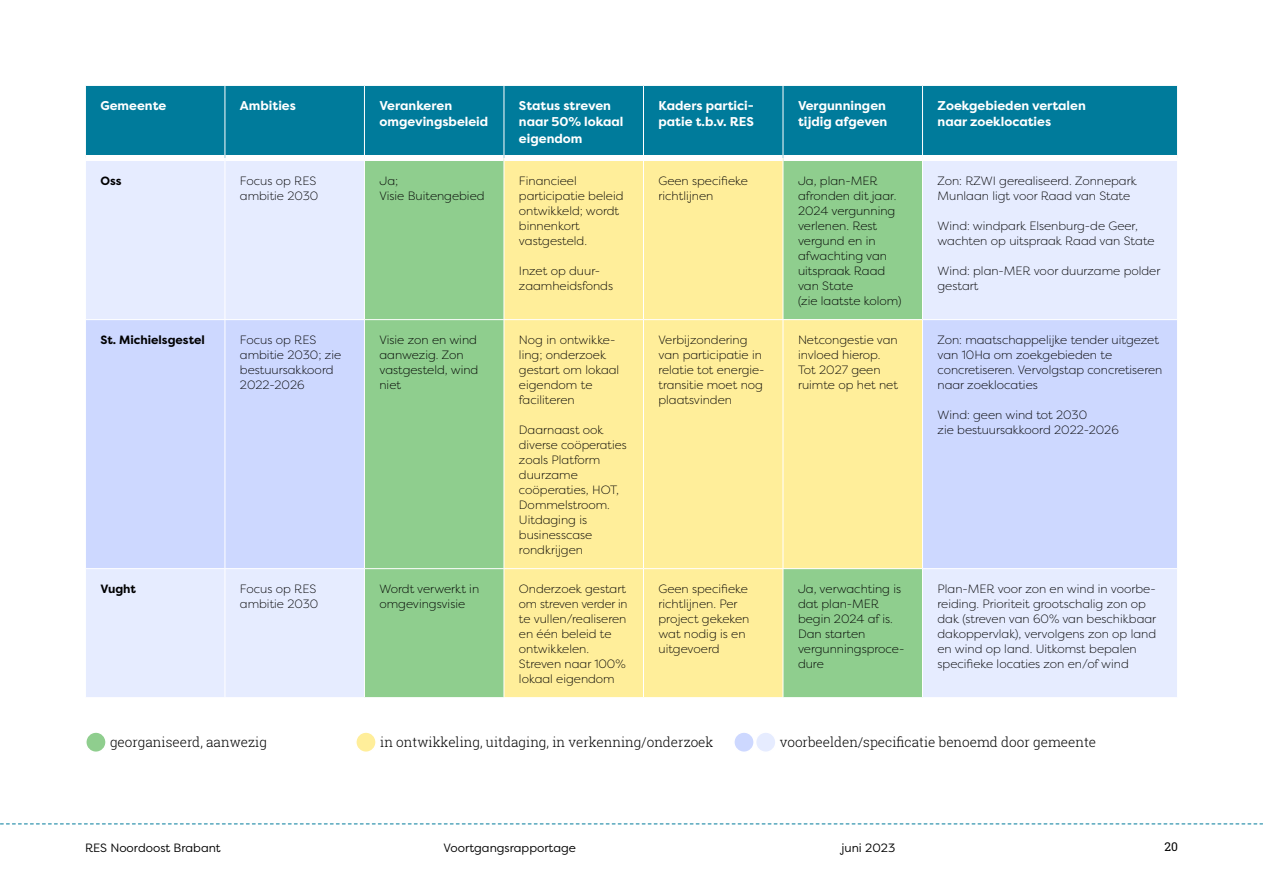
<style>
.page{position:relative;width:1263px;height:893px;background:#fff}
.page>*{position:absolute;margin:0;border:0;box-sizing:border-box;transform-origin:0 0}
._00_Bodytekst{font:300 13.5px "Roboto Slab";color:#000}
._00_Bodytekst-2{font:700 12.75px/16.5px "Filson Pro";color:#fff}
._00_Bodytekst-3{font:300 12px/15px "Filson Pro";color:#000}
.t1{font:12px "Filson Pro";color:#000}
._00_Bodytekst-4{font:700 12px "Filson Pro";color:#000}
.t2{font:12px "Roboto Slab";color:#000}
</style>
<div class="page">
<svg style="left:0;top:823px;width:1262px;height:1px"></svg>
<div style="left:86px;top:86px;width:1091px;height:69px;background:#007b9b"></div>
<div style="left:86px;top:161px;width:1091px;height:536px;background:#e6ecff"></div>
<div style="left:365px;top:161px;width:139px;height:536px;background:#8fce8e"></div>
<svg style="left:505px;top:161px;width:417px;height:536px;fill:#ffee9a"></svg>
<svg style="left:86px;top:320px;width:1091px;height:248px"></svg>
<hr style="left:225px;top:158px;width:1px;height:161px;background:#fff">
<hr style="left:364px;top:158px;width:1px;height:161px;background:#fff">
<hr style="left:504px;top:158px;width:1px;height:161px;background:#fff">
<hr style="left:643px;top:158px;width:1px;height:161px;background:#fff">
<hr style="left:783px;top:158px;width:1px;height:161px;background:#fff">
<hr style="left:922px;top:158px;width:1px;height:161px;background:#fff">
<hr style="left:85px;top:319px;width:140px;height:1px;background:#fff">
<hr style="left:225px;top:319px;width:139px;height:1px;background:#fff">
<hr style="left:225px;top:320px;width:1px;height:248px;background:#fff">
<hr style="left:364px;top:319px;width:140px;height:1px;background:#fff">
<hr style="left:364px;top:320px;width:1px;height:248px;background:#fff">
<hr style="left:504px;top:319px;width:139px;height:1px;background:#fff">
<hr style="left:504px;top:320px;width:1px;height:248px;background:#fff">
<hr style="left:643px;top:319px;width:140px;height:1px;background:#fff">
<hr style="left:643px;top:320px;width:1px;height:248px;background:#fff">
<hr style="left:783px;top:319px;width:139px;height:1px;background:#fff">
<hr style="left:783px;top:320px;width:1px;height:248px;background:#fff">
<hr style="left:922px;top:319px;width:256px;height:1px;background:#fff">
<hr style="left:922px;top:320px;width:1px;height:248px;background:#fff">
<hr style="left:85px;top:568px;width:140px;height:1px;background:#fff">
<hr style="left:225px;top:568px;width:139px;height:1px;background:#fff">
<hr style="left:225px;top:569px;width:1px;height:128px;background:#fff">
<hr style="left:364px;top:568px;width:140px;height:1px;background:#fff">
<hr style="left:364px;top:569px;width:1px;height:128px;background:#fff">
<hr style="left:504px;top:568px;width:139px;height:1px;background:#fff">
<hr style="left:504px;top:569px;width:1px;height:128px;background:#fff">
<hr style="left:643px;top:568px;width:140px;height:1px;background:#fff">
<hr style="left:643px;top:569px;width:1px;height:128px;background:#fff">
<hr style="left:783px;top:568px;width:139px;height:1px;background:#fff">
<hr style="left:783px;top:569px;width:1px;height:128px;background:#fff">
<hr style="left:922px;top:568px;width:256px;height:1px;background:#fff">
<hr style="left:922px;top:569px;width:1px;height:128px;background:#fff">
<hr style="left:225px;top:86px;width:1px;height:72px;background:#fff">
<hr style="left:364px;top:86px;width:1px;height:72px;background:#fff">
<hr style="left:504px;top:86px;width:1px;height:72px;background:#fff">
<hr style="left:643px;top:86px;width:1px;height:72px;background:#fff">
<hr style="left:783px;top:86px;width:1px;height:72px;background:#fff">
<hr style="left:922px;top:86px;width:1px;height:72px;background:#fff">
<div style="left:86px;top:732px;width:20px;height:20px;background:#8fce8e;border-radius:50%"></div>
<div style="left:85px;top:731px;width:22px;height:22px;border:2px solid #fff;border-radius:50%"></div>
<div style="left:356px;top:732px;width:20px;height:20px;background:#ffee9a;border-radius:50%"></div>
<div style="left:355px;top:731px;width:22px;height:22px;border:2px solid #fff;border-radius:50%"></div>
<div style="left:734px;top:732px;width:20px;height:20px;background:#cdd8ff;border-radius:50%"></div>
<div style="left:733px;top:731px;width:22px;height:22px;border:2px solid #fff;border-radius:50%"></div>
<div style="left:756px;top:732px;width:20px;height:20px;background:#e6ecff;border-radius:50%"></div>
<div style="left:755px;top:731px;width:22px;height:22px;border:2px solid #fff;border-radius:50%"></div>
<p class="_00_Bodytekst-2" style="left:100px;top:97px;width:67px">Gemeente</p>
<p class="_00_Bodytekst-2" style="left:240px;top:97px;width:57px">Ambities</p>
<p class="_00_Bodytekst-2" style="left:379px;top:97px;width:110px">Verankeren omgevingsbeleid</p>
<p class="_00_Bodytekst-2" style="left:519px;top:97px;width:106px">Status streven naar 50% lokaal eigendom</p>
<p class="_00_Bodytekst-2" style="left:658px;top:97px;width:97px">Kaders partici&shy;patie t.b.v. RES</p>
<p class="_00_Bodytekst-2" style="left:798px;top:97px;width:91px">Vergunningen tijdig afgeven</p>
<p class="_00_Bodytekst-2" style="left:937px;top:97px;width:150px">Zoekgebieden vertalen naar zoeklocaties</p>
<p class="_00_Bodytekst-4" style="left:100px;top:173px;width:23px">Oss</p>
<p class="_00_Bodytekst-3" style="left:240px;top:173px;width:80px">Focus op RES ambitie 2030</p>
<p class="_00_Bodytekst-3" style="left:379px;top:173px;width:107px">Ja;<br>Visie Buitengebied</p>
<p class="_00_Bodytekst-3" style="left:519px;top:173px;width:106px">Financieel participatie beleid ontwikkeld; wordt binnenkort vastgesteld.</p>
<p class="_00_Bodytekst-3" style="left:519px;top:263px;width:96px">Inzet op duur&shy;zaamheidsfonds</p>
<p class="_00_Bodytekst-3" style="left:658px;top:173px;width:91px">Geen specifieke richtlijnen</p>
<p class="_00_Bodytekst-3" style="left:798px;top:173px;width:105px">Ja, plan-MER afronden dit jaar.<br>2024 vergunning verlenen. Rest vergund en in afwachting van uitspraak Raad van State<br>(zie laatste kolom)</p>
<p class="_00_Bodytekst-3" style="left:937px;top:173px;width:201px">Zon: RZWI gerealiseerd. Zonnepark<br>Munlaan ligt voor Raad van State</p>
<p class="_00_Bodytekst-3" style="left:937px;top:218px;width:219px">Wind: windpark Elsenburg-de Geer, wachten op uitspraak Raad van State</p>
<p class="_00_Bodytekst-3" style="left:937px;top:263px;width:224px">Wind: plan-MER voor duurzame polder gestart</p>
<p class="_00_Bodytekst-4" style="left:100px;top:332px;width:106px">St. Michielsgestel</p>
<p class="_00_Bodytekst-3" style="left:240px;top:332px;width:103px">Focus op RES ambitie 2030; zie bestuursakkoord<br>2022-2026</p>
<p class="_00_Bodytekst-3" style="left:379px;top:332px;width:100px">Visie zon en wind aanwezig. Zon vastgesteld, wind niet</p>
<p class="_00_Bodytekst-3" style="left:519px;top:332px;width:102px">Nog in ontwikke&shy;ling; onderzoek gestart om lokaal eigendom te faciliteren</p>
<p class="_00_Bodytekst-3" style="left:519px;top:422px;width:109px">Daarnaast ook diverse coöperaties zoals Platform duurzame coöperaties, HOT,<br>Dommelstroom.<br>Uitdaging is businesscase rondkrijgen</p>
<p class="_00_Bodytekst-3" style="left:658px;top:332px;width:107px">Verbijzondering van participatie in relatie tot energie&shy;transitie moet nog plaatsvinden</p>
<p class="_00_Bodytekst-3" style="left:798px;top:332px;width:101px">Netcongestie van invloed hierop.<br>Tot 2027 geen ruimte op het net</p>
<p class="_00_Bodytekst-3" style="left:937px;top:332px;width:226px">Zon: maatschappelijke tender uitgezet van 10Ha om zoekgebieden te concretiseren. Vervolgstap concretiseren naar zoeklocaties</p>
<p class="_00_Bodytekst-3" style="left:937px;top:407px;width:183px">Wind: geen wind tot 2030<br>zie bestuursakkoord 2022-2026</p>
<p class="_00_Bodytekst-4" style="left:100px;top:581px;width:37px">Vught</p>
<p class="_00_Bodytekst-3" style="left:240px;top:581px;width:80px">Focus op RES ambitie 2030</p>
<p class="_00_Bodytekst-3" style="left:379px;top:581px;width:101px">Wordt verwerkt in omgevingsvisie</p>
<p class="_00_Bodytekst-3" style="left:519px;top:581px;width:110px">Onderzoek gestart om streven verder in te vullen/realiseren en één beleid te ontwikkelen.<br>Streven naar 100% lokaal eigendom</p>
<p class="_00_Bodytekst-3" style="left:658px;top:581px;width:92px">Geen specifieke richtlijnen. Per project gekeken wat nodig is en uitgevoerd</p>
<p class="_00_Bodytekst-3" style="left:798px;top:581px;width:108px">Ja, verwachting is dat plan-MER begin 2024 af is.<br>Dan starten vergunningsproce&shy;dure</p>
<p class="_00_Bodytekst-3" style="left:937px;top:581px;width:220px">Plan-MER voor zon en wind in voorbe&shy;reiding. Prioriteit grootschalig zon op dak (streven van 60% van beschikbaar dakoppervlak), vervolgens zon op land en wind op land. Uitkomst bepalen specifieke locaties zon en/of wind</p>
<p class="_00_Bodytekst" style="left:110px;top:733px;width:159px">georganiseerd, aanwezig</p>
<p class="_00_Bodytekst" style="left:380px;top:733px;width:335px">in ontwikkeling, uitdaging, in verkenning/onderzoek</p>
<p class="_00_Bodytekst" style="left:780px;top:733px;width:318px">voorbeelden/specificatie benoemd door gemeente</p>
<p class="t1" style="left:85px;top:840px;width:137px">RES Noordoost Brabant</p>
<p class="t1" style="left:444px;top:840px;width:134px">Voortgangsrapportage</p>
<p class="t1" style="left:841px;top:840px;width:56px">juni 2023</p>
<p class="t2" style="left:1164px;top:838px;width:15px">20</p>
</div>
